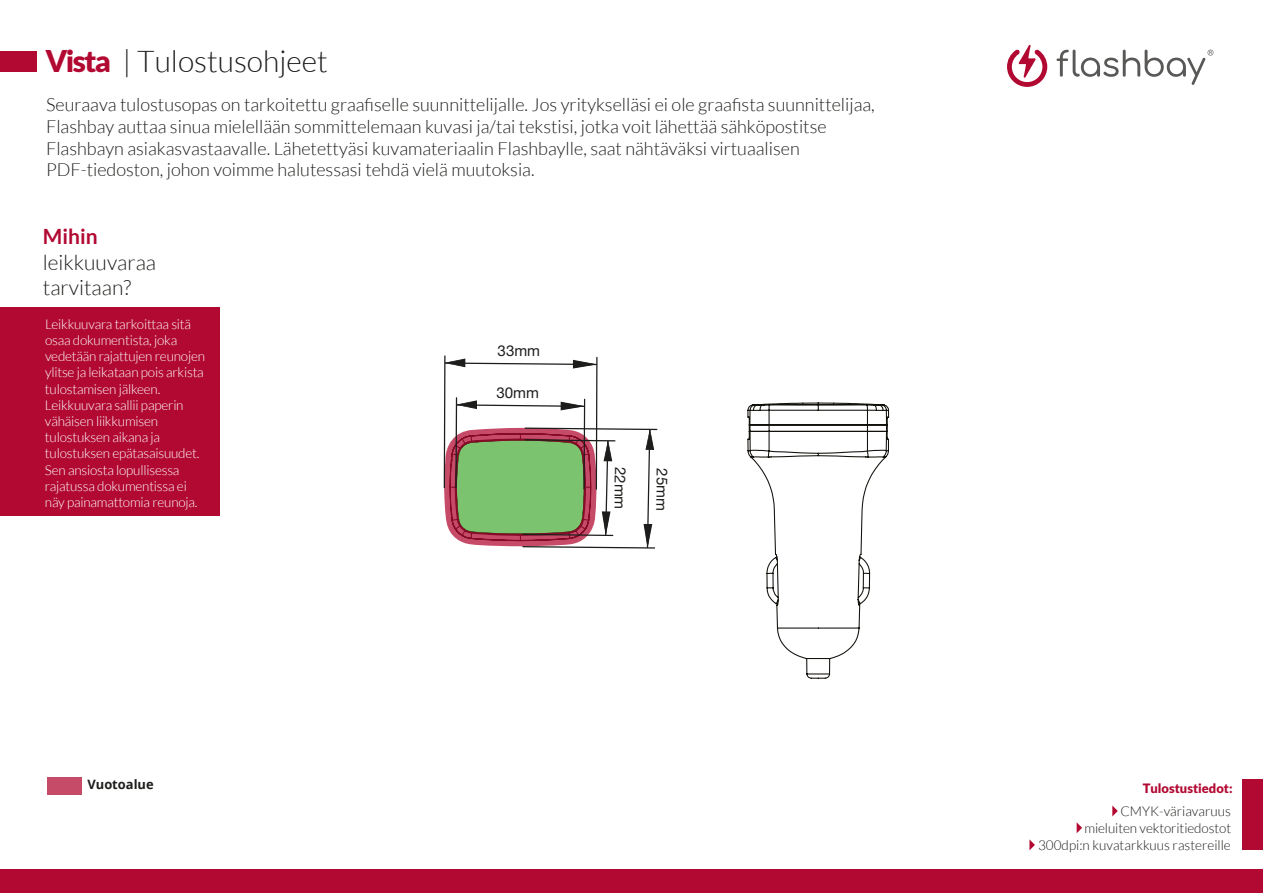
<style>
.page{position:relative;width:1263px;height:893px;background:#fff}
.page>*{position:absolute;margin:0;border:0;box-sizing:border-box;transform-origin:0 0}
.t1{font:300 30px "Lato";color:#1d1d1b}
.t2{font:300 21px/25.2px "Lato";color:#1d1d1b}
.t3{font:700 21px "Lato";color:#b20932}
.t4{font:300 18px/21.6px "Lato";color:#1d1d1b}
.t5{font:15px "Helvetica Neue LT Pro";letter-spacing:-.005em;color:#1d1d1b}
.t6{font:300 13.5px/16.2px "Lato";letter-spacing:-.015em;color:#fff}
.t7{font:300 13.5px/17.2px "Lato";color:#1d1d1b;text-align:right}
.t8{font:900 12.9px "Lato";color:#b20932}
.t9{font:700 12.9px "Open Sans";color:#1d1d1b}
.s1{font-weight:900;color:#b20932}
</style>
<div class="page">
<div style="left:1px;top:869px;width:1262px;height:24px;background:#b20932"></div>
<svg style="left:1007px;top:44px;width:40px;height:43px"></svg>
<svg style="left:1057px;top:50px;width:156px;height:35px"></svg>
<div style="left:0;top:51px;width:37px;height:21px;background:#b20932"></div>
<div style="left:0;top:307px;width:220px;height:209px;background:#b20932"></div>
<div style="left:1243px;top:779px;width:20px;height:71px;background:#b20932"></div>
<svg style="left:1112px;top:805px;width:6px;height:11px"></svg>
<svg style="left:1077px;top:822px;width:5px;height:11px"></svg>
<svg style="left:1029px;top:839px;width:6px;height:11px"></svg>
<div style="left:48px;top:777px;width:34px;height:17px;background:#c64b69"></div>
<svg style="left:747px;top:402px;width:143px;height:277px"></svg>
<svg style="left:444px;top:355px;width:213px;height:194px"></svg>
<h1 class="t1" style="left:45px;top:45px;width:284px"><span class="s1">Vista</span> | Tulostusohjeet</h1>
<p class="t4" style="left:46px;top:94px;width:830px">Seuraava tulostusopas on tarkoitettu graafiselle suunnittelijalle. Jos yritykselläsi ei ole graafista suunnittelijaa, Flashbay auttaa sinua mielellään sommittelemaan kuvasi ja/tai tekstisi, jotka voit lähettää sähköpostitse Flashbayn asiakasvastaavalle. Lähetettyäsi kuvamateriaalin Flashbaylle, saat nähtäväksi virtuaalisen PDF-tiedoston, johon voimme halutessasi tehdä vielä muutoksia.</p>
<p class="t3" style="left:43px;top:225px;width:56px">Mihin</p>
<p class="t2" style="left:43px;top:249px;width:115px">leikkuuvaraa tarvitaan?</p>
<p class="t6" style="left:45px;top:316px;width:162px">Leikkuuvara tarkoittaa sitä osaa dokumentista, joka vedetään rajattujen reunojen ylitse ja leikataan pois arkista tulostamisen jälkeen.<br>Leikkuuvara sallii paperin vähäisen liikkumisen tulostuksen aikana ja tulostuksen epätasaisuudet.<br>Sen ansiosta lopullisessa rajatussa dokumentissa ei näy painamattomia reunoja.</p>
<p class="t9" style="left:88px;top:775px;width:68px">Vuotoalue</p>
<p class="t5" style="left:498px;top:341px;width:44px">33mm</p>
<p class="t5" style="left:496px;top:383px;width:44px">30mm</p>
<p class="t5" style="left:630px;top:467px;width:44px;rotate:91deg">22mm</p>
<p class="t5" style="left:672px;top:468px;width:44px;rotate:91deg">25mm</p>
<p class="t8" style="left:1143px;top:780px;width:91px">Tulostustiedot:</p>
<p class="t7" style="left:1038px;top:802px;width:195px">CMYK-väriavaruus<br>mieluiten vektoritiedostot<br>300dpi:n kuvatarkkuus rastereille</p>
</div>
